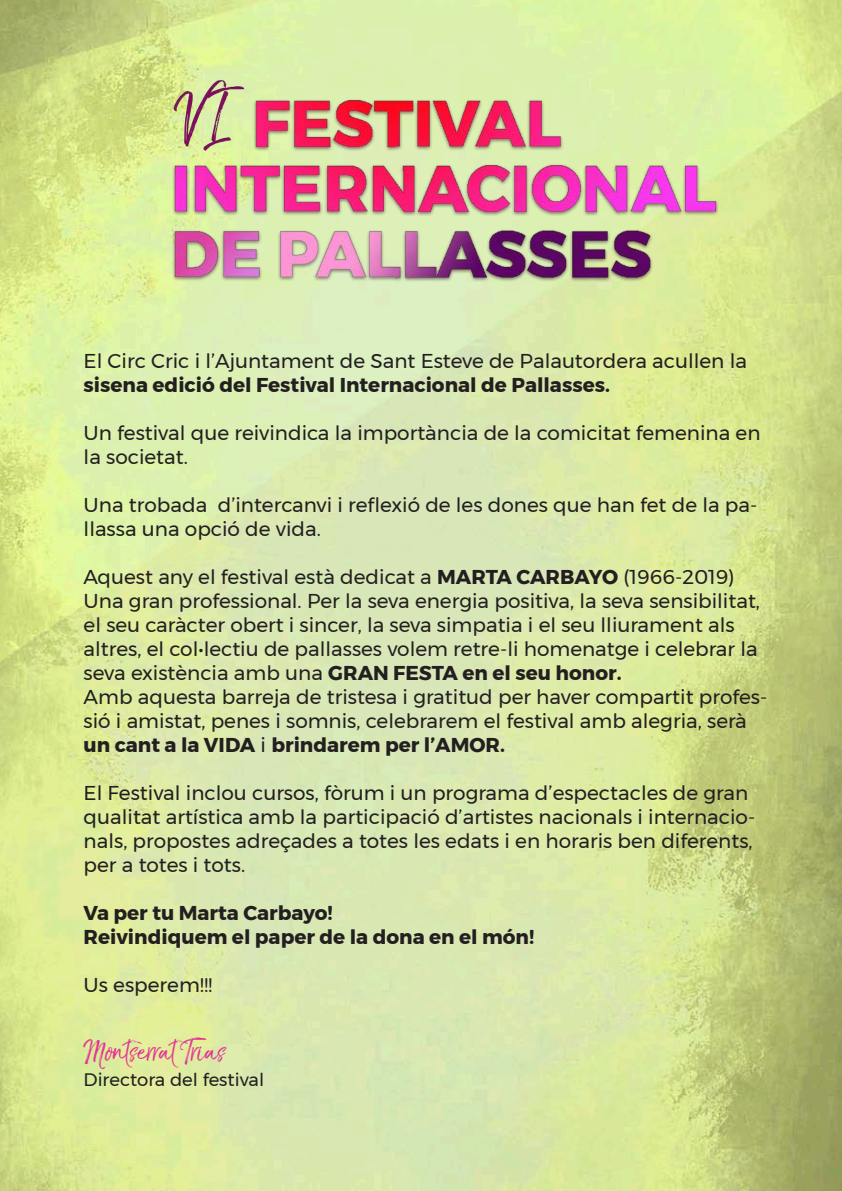
<style>
.page{position:relative;width:842px;height:1191px;background:#fff}
.page>*{position:absolute;margin:0;border:0;box-sizing:border-box;transform-origin:0 0}
.t1{font:36px "The Braggest Demo";color:#e43395}
.t2{font:20px/24px "Montserrat";color:#231f20}
.t3{font:700 20px "Montserrat";color:#231f20}
.t4{font:18px "Montserrat";color:#231f20}
.s1{font-weight:700}
</style>
<div class="page">
<img style="left:0;top:0;width:842px;height:1191px">
<img style="left:84px;top:77px;width:664px;height:249px">
<p class="t2" style="left:84px;top:349px;width:665px">El Circ Cric i l’Ajuntament de Sant Esteve de Palautordera acullen la <span class="s1">sisena edició del Festival Internacional de Pallasses.</span></p>
<p class="t2" style="left:84px;top:421px;width:678px">Un festival que reivindica la importància de la comicitat femenina en la societat.</p>
<p class="t2" style="left:84px;top:493px;width:675px">Una trobada d’intercanvi i reflexió de les dones que han fet de la pa&shy;llassa una opció de vida.</p>
<p class="t2" style="left:84px;top:565px;width:652px">Aquest any el festival està dedicat a <span class="s1">MARTA CARBAYO</span> (1966-2019)</p>
<p class="t2" style="left:84px;top:589px;width:678px">Una gran professional. Per la seva energia positiva, la seva sensibilitat, el seu caràcter obert i sincer, la seva simpatia i el seu lliurament als altres, el col•lectiu de pallasses volem retre-li homenatge i celebrar la seva existència amb una <span class="s1">GRAN FESTA en el seu honor.</span></p>
<p class="t2" style="left:84px;top:685px;width:685px">Amb aquesta barreja de tristesa i gratitud per haver compartit profes&shy;sió i amistat, penes i somnis, celebrarem el festival amb alegria, serà <span class="s1">un cant a la VIDA</span> i <span class="s1">brindarem per l’AMOR.</span></p>
<p class="t2" style="left:84px;top:781px;width:673px">El Festival inclou cursos, fòrum i un programa d’espectacles de gran qualitat artística amb la participació d’artistes nacionals i internacio&shy;nals, propostes adreçades a totes les edats i en horaris ben diferents, per a totes i tots.</p>
<p class="t3" style="left:84px;top:897px;width:250px">Va per tu Marta Carbayo!</p>
<p class="t3" style="left:84px;top:921px;width:452px">Reivindiquem el paper de la dona en el món!</p>
<p class="t2" style="left:84px;top:973px;width:130px">Us esperem!!!</p>
<p class="t1" style="left:84px;top:1035px;width:144px">Montserrat Trias</p>
<p class="t4" style="left:84px;top:1065px;width:182px">Directora del festival</p>
</div>
